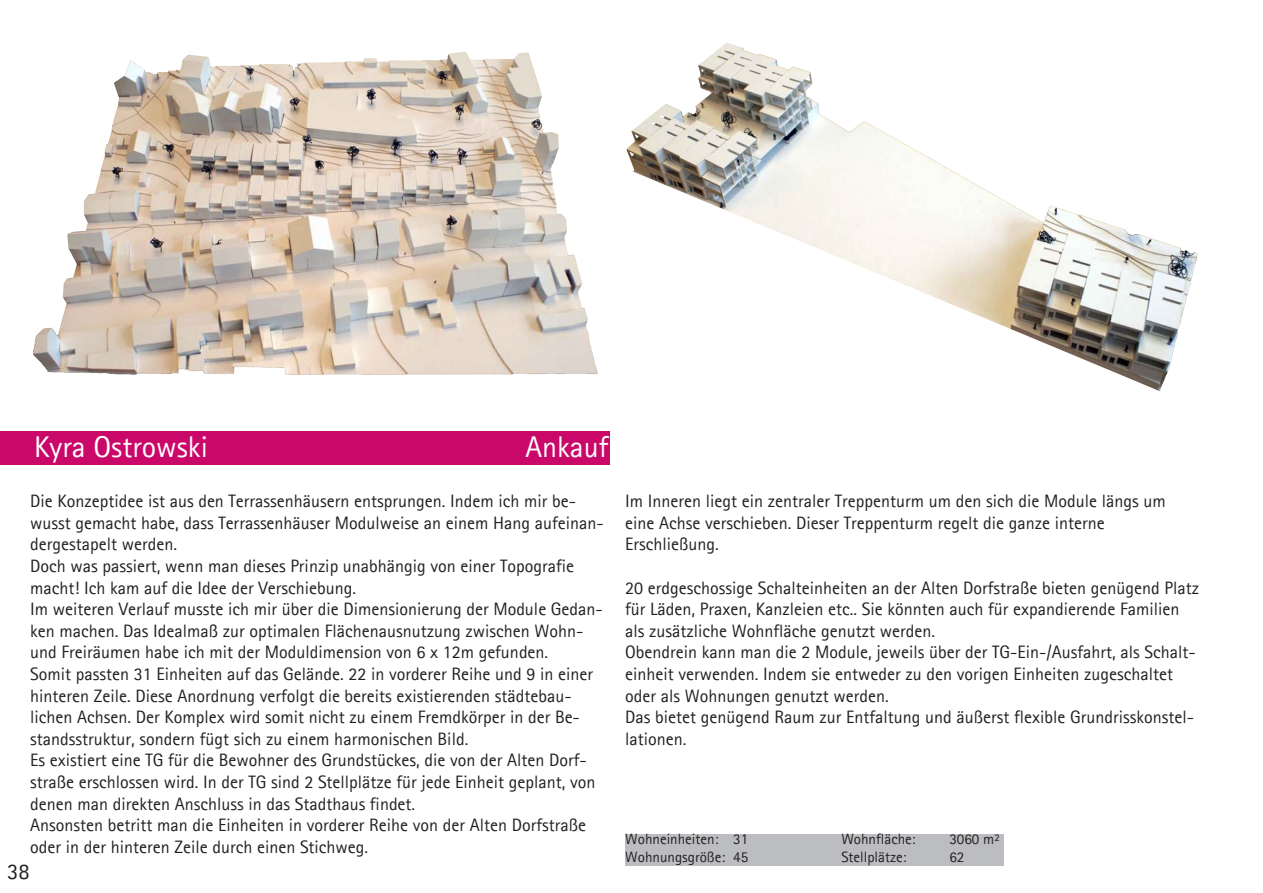
<style>
.page{position:relative;width:1263px;height:893px;background:#fff}
.page>*{position:absolute;margin:0;border:0;box-sizing:border-box;transform-origin:0 0}
.t1{font:30px "Agfa Rotis Sans Serif";color:#fff}
.t2{font:22.5px "Agfa Rotis Sans Serif";color:#231f20}
.t3{font:18px/21.6px "Agfa Rotis Sans Serif";color:#231f20}
.t4{font:15px "Agfa Rotis Sans Serif";color:#231f20}
</style>
<div class="page">
<div style="left:0;top:431px;width:610px;height:34px;background:#ca0869"></div>
<img style="left:626px;top:43px;width:572px;height:348px">
<img style="left:33px;top:51px;width:565px;height:324px">
<div style="left:625px;top:834px;width:379px;height:31px;background:#bcbdc0"></div>
<p class="t1" style="left:34px;top:428px;width:175px">Kyra Ostrowski</p>
<p class="t1" style="left:525px;top:428px;width:84px">Ankauf</p>
<p class="t3" style="left:30px;top:490px;width:575px">Die Konzeptidee ist aus den Terrassenhäusern entsprungen. Indem ich mir be&shy;wusst gemacht habe, dass Terrassenhäuser Modulweise an einem Hang aufeinan&shy;dergestapelt werden.</p>
<p class="t3" style="left:30px;top:555px;width:546px">Doch was passiert, wenn man dieses Prinzip unabhängig von einer Topografie macht! Ich kam auf die Idee der Verschiebung.</p>
<p class="t3" style="left:30px;top:598px;width:574px">Im weiteren Verlauf musste ich mir über die Dimensionierung der Module Gedan&shy;ken machen. Das Idealmaß zur optimalen Flächenausnutzung zwischen Wohn&shy;und Freiräumen habe ich mit der Moduldimension von 6 x 12m gefunden.</p>
<p class="t3" style="left:30px;top:663px;width:565px">Somit passten 31 Einheiten auf das Gelände. 22 in vorderer Reihe und 9 in einer hinteren Zeile. Diese Anordnung verfolgt die bereits existierenden städtebau&shy;lichen Achsen. Der Komplex wird somit nicht zu einem Fremdkörper in der Be&shy;standsstruktur, sondern fügt sich zu einem harmonischen Bild.</p>
<p class="t3" style="left:30px;top:749px;width:567px">Es existiert eine TG für die Bewohner des Grundstückes, die von der Alten Dorf&shy;straße erschlossen wird. In der TG sind 2 Stellplätze für jede Einheit geplant, von denen man direkten Anschluss in das Stadthaus findet.</p>
<p class="t3" style="left:30px;top:814px;width:558px">Ansonsten betritt man die Einheiten in vorderer Reihe von der Alten Dorfstraße oder in der hinteren Zeile durch einen Stichweg.</p>
<p class="t2" style="left:7px;top:858px;width:24px">38</p>
<p class="t3" style="left:625px;top:490px;width:542px">Im Inneren liegt ein zentraler Treppenturm um den sich die Module längs um</p>
<p class="t3" style="left:625px;top:511px;width:481px">eine Achse verschieben. Dieser Treppenturm regelt die ganze interne</p>
<p class="t3" style="left:625px;top:533px;width:95px">Erschließung.</p>
<p class="t3" style="left:625px;top:576px;width:575px">20 erdgeschossige Schalteinheiten an der Alten Dorfstraße bieten genügend Platz für Läden, Praxen, Kanzleien etc.. Sie könnten auch für expandierende Familien als zusätzliche Wohnfläche genutzt werden.</p>
<p class="t3" style="left:625px;top:641px;width:572px">Obendrein kann man die 2 Module, jeweils über der TG-Ein-/Ausfahrt, als Schalt&shy;einheit verwenden. Indem sie entweder zu den vorigen Einheiten zugeschaltet oder als Wohnungen genutzt werden.</p>
<p class="t3" style="left:625px;top:706px;width:570px">Das bietet genügend Raum zur Entfaltung und äußerst flexible Grundrisskonstel&shy;lationen.</p>
<p class="t4" style="left:625px;top:830px;width:124px">Wohneinheiten: 31</p>
<p class="t4" style="left:841px;top:830px;width:76px">Wohnfläche:</p>
<p class="t4" style="left:949px;top:830px;width:52px">3060 m²</p>
<p class="t4" style="left:625px;top:848px;width:124px">Wohnungsgröße: 45</p>
<p class="t4" style="left:841px;top:848px;width:67px">Stellplätze:</p>
<p class="t4" style="left:949px;top:848px;width:16px">62</p>
</div>
